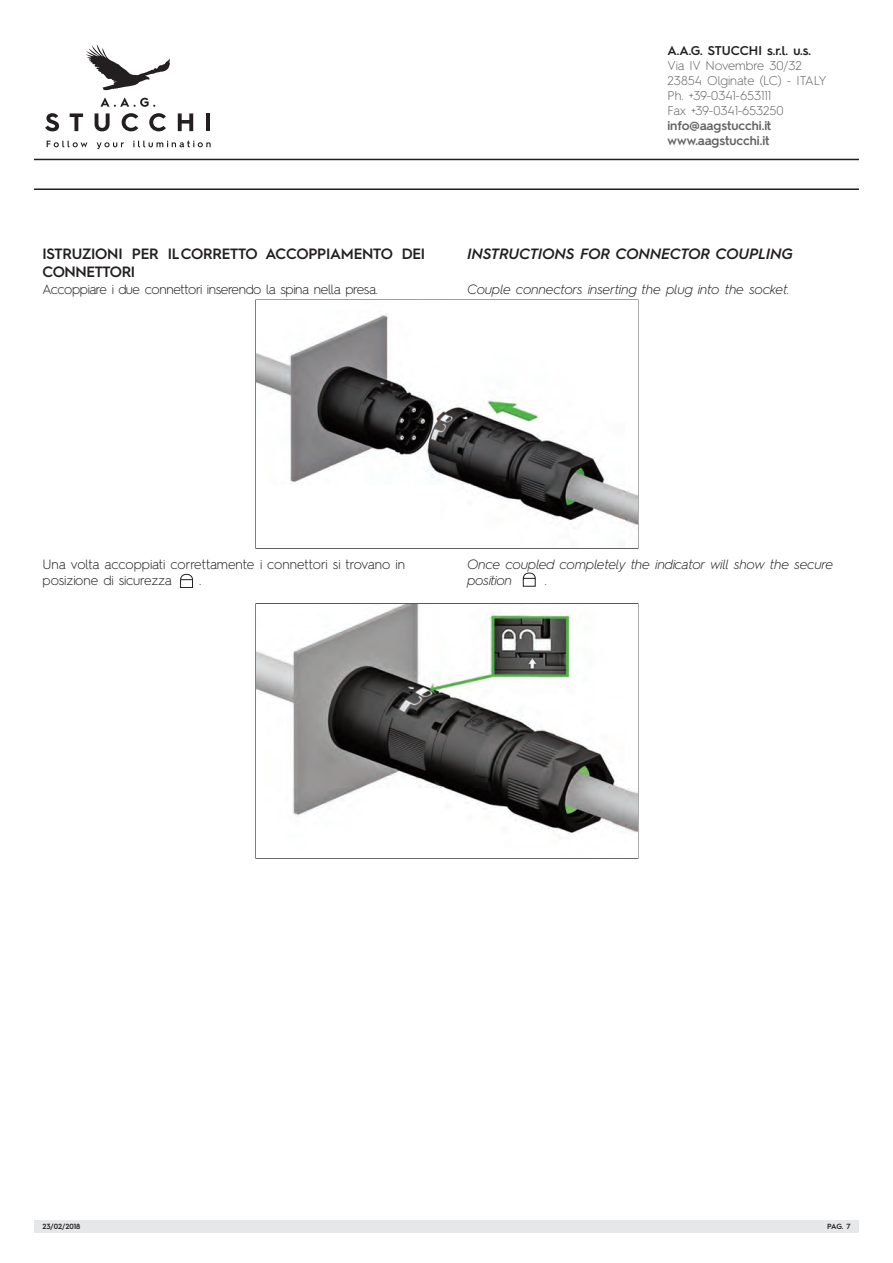
<style>
.page{position:relative;width:893px;height:1263px;background:#fff}
.page>*{position:absolute;margin:0;border:0;box-sizing:border-box;transform-origin:0 0}
.t1{font:600 15px/18px "Hurme Geometric Sans 2";letter-spacing:-.015em;color:#231f20}
.t2{font:italic 600 15px "Hurme Geometric Sans 2";color:#231f20}
.t3{font:italic 300 13.5px/16.2px "Hurme Geometric Sans 2";color:#231f20}
.t4{font:300 13.5px/16.2px "Hurme Geometric Sans 2";color:#231f20}
.t5{font:300 13.5px "Hurme Geometric Sans 2";letter-spacing:-.025em;color:#231f20}
.t6{font:300 12.75px/15px "Hurme Geometric Sans 2";color:#636366}
.t7{font:600 12.75px/15px "Hurme Geometric Sans 2";color:#636366}
.t8{font:600 12.75px "Hurme Geometric Sans 2";color:#231f20}
.t9{font:600 7.5px "Hurme Geometric Sans 2";color:#231f20}
</style>
<div class="page">
<div style="left:523px;top:578px;width:13px;height:9px;border:1px solid #231f20"></div>
<svg style="left:523px;top:573px;width:13px;height:6px"></svg>
<div style="left:180px;top:579px;width:13px;height:9px;border:1px solid #231f20"></div>
<svg style="left:180px;top:574px;width:13px;height:6px"></svg>
<svg style="left:45px;top:113px;width:14px;height:18px"></svg>
<svg style="left:70px;top:113px;width:13px;height:18px"></svg>
<svg style="left:95px;top:113px;width:15px;height:18px"></svg>
<svg style="left:122px;top:113px;width:16px;height:18px"></svg>
<svg style="left:149px;top:113px;width:17px;height:18px"></svg>
<svg style="left:178px;top:113px;width:15px;height:18px"></svg>
<hr style="left:206px;top:113px;width:4px;height:18px;background:#231f20">
<svg style="left:100px;top:97px;width:55px;height:10px"></svg>
<svg style="left:86px;top:45px;width:84px;height:45px"></svg>
<svg style="left:47px;top:141px;width:40px;height:6px"></svg>
<svg style="left:97px;top:142px;width:27px;height:7px"></svg>
<svg style="left:133px;top:141px;width:78px;height:6px"></svg>
<hr style="left:34px;top:159px;width:825px;height:1px;background:#231f20">
<hr style="left:34px;top:188px;width:825px;height:2px;background:#231f20">
<div style="left:34px;top:1220px;width:825px;height:13px;background:#e6e7e9"></div>
<img style="left:256px;top:313px;width:381px;height:213px">
<img style="left:256px;top:604px;width:381px;height:230px">
<p class="t1" style="left:43px;top:246px;width:384px">ISTRUZIONI PER IL CORRETTO ACCOPPIAMENTO DEI<br>CONNETTORI</p>
<p class="t5" style="left:43px;top:284px;width:337px">Accoppiare i due connettori inserendo la spina nella presa.</p>
<p class="t8" style="left:668px;top:46px;width:145px">A.A.G. STUCCHI s.r.l. u.s.</p>
<p class="t6" style="left:668px;top:59px;width:160px">Via IV Novembre 30/32<br>23854 Olginate (LC) - ITALY<br>Ph. +39-0341-653111<br>Fax +39-0341-653250</p>
<p class="t7" style="left:668px;top:119px;width:105px">info@aagstucchi.it www.aagstucchi.it</p>
<p class="t2" style="left:467px;top:248px;width:327px">INSTRUCTIONS FOR CONNECTOR COUPLING</p>
<p class="t3" style="left:467px;top:282px;width:324px">Couple connectors inserting the plug into the socket.</p>
<p class="t4" style="left:43px;top:557px;width:364px">Una volta accoppiati correttamente i connettori si trovano in posizione di sicurezza</p>
<p class="t5" style="left:199px;top:576px;width:4px">.</p>
<p class="t3" style="left:467px;top:557px;width:367px">Once coupled completely the indicator will show the secure position</p>
<p class="t3" style="left:546px;top:574px;width:4px">.</p>
<p class="t9" style="left:43px;top:1224px;width:39px">23/02/2018</p>
<p class="t9" style="left:827px;top:1224px;width:25px">PAG. 7</p>
</div>
